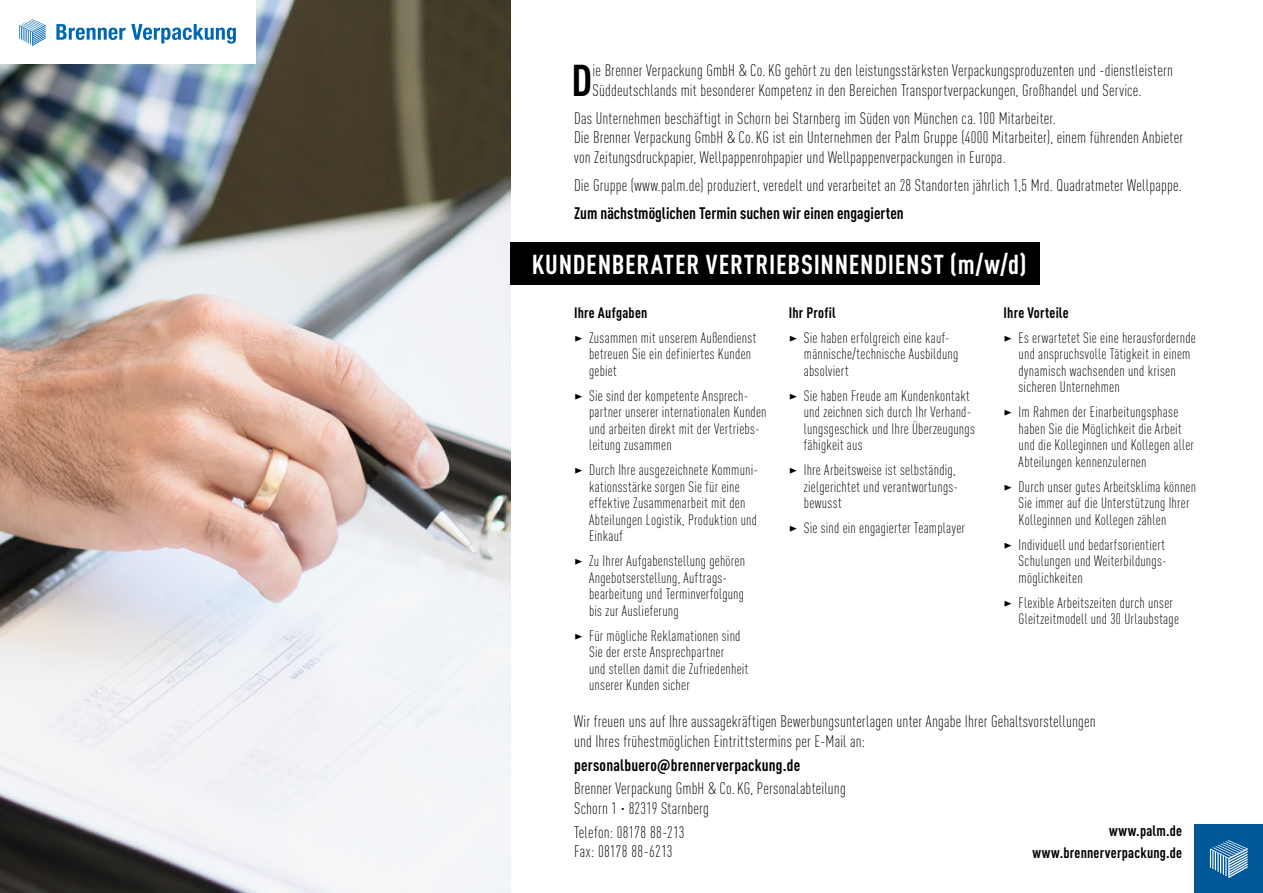
<style>
.page{position:relative;width:1263px;height:893px;background:#fff}
.page>*{position:absolute;margin:0;border:0;box-sizing:border-box;transform-origin:0 0}
.t1{font:700 condensed 43.95px "DINOT";color:#000}
.t2{font:700 condensed 27px "DINOT";letter-spacing:.025em;color:#fff}
.t3{font:300 condensed 16.5px/19.5px "DINOT";letter-spacing:.01em;color:#000}
.t4{font:700 condensed 16.5px "DINOT";letter-spacing:.005em;color:#000}
.t5{font:300 condensed 15px/16.5px "DINOT";letter-spacing:.015em;color:#000}
.t6{font:700 condensed 15px/22.2px "DINOT";letter-spacing:.015em;color:#000;text-align:right}
.s1{font-weight:700}
.s2{font-family:"The Sans Semi Bold Expert";font-weight:400;font-stretch:normal}
</style>
<div class="page">
<img style="left:0;top:0;width:510px;height:893px">
<div style="left:1195px;top:825px;width:68px;height:68px;background:#005899"></div>
<svg style="left:1210px;top:840px;width:38px;height:38px"></svg>
<div style="left:0;top:0;width:255px;height:64px;background:#fff"></div>
<svg style="left:19px;top:19px;width:27px;height:27px"></svg>
<svg style="left:56px;top:24px;width:180px;height:20px"></svg>
<div style="left:510px;top:242px;width:530px;height:43px;background:#000"></div>
<h1 class="t1" style="left:571px;top:54px;width:22px">D</h1>
<p class="t3" style="left:593px;top:61px;width:582px">ie Brenner Verpackung GmbH &amp; Co. KG gehört zu den leistungsstärksten Verpackungsproduzenten und -dienstleistern<br>Süddeutschlands mit besonderer Kompetenz in den Bereichen Transportverpackungen, Großhandel und Service.</p>
<p class="t3" style="left:574px;top:108px;width:610px">Das Unternehmen beschäftigt in Schorn bei Starnberg im Süden von München ca. 100 Mitarbeiter.<br>Die Brenner Verpackung GmbH &amp; Co. KG ist ein Unternehmen der Palm Gruppe (4000 Mitarbeiter), einem führenden Anbieter von Zeitungsdruckpapier, Wellpappenrohpapier und Wellpappenverpackungen in Europa.</p>
<p class="t3" style="left:574px;top:175px;width:609px">Die Gruppe (www.palm.de) produziert, veredelt und verarbeitet an 28 Standorten jährlich 1,5 Mrd. Quadratmeter Wellpappe.</p>
<p class="t4" style="left:574px;top:203px;width:331px">Zum nächstmöglichen Termin suchen wir einen engagierten</p>
<h2 class="t2" style="left:532px;top:248px;width:496px">KUNDENBERATER VERTRIEBSINNENDIENST (m/w/d)</h2>
<p class="t5" style="left:574px;top:300px;width:184px;line-height:25px"><span class="s1">Ihre Aufgaben<br></span><span class="s2">ÿ</span> Zusammen mit unserem Außendienst</p>
<p class="t5" style="left:589px;top:346px;width:164px">betreuen Sie ein definiertes Kunden gebiet</p>
<p class="t5" style="left:589px;top:387px;width:179px;text-indent:-15px"><span class="s2">ÿ</span> Sie sind der kompetente Ansprech&shy;partner unserer internationalen Kunden und arbeiten direkt mit der Vertriebs&shy;leitung zusammen</p>
<p class="t5" style="left:589px;top:462px;width:170px;text-indent:-15px"><span class="s2">ÿ</span> Durch Ihre ausgezeichnete Kommuni&shy;kationsstärke sorgen Sie für eine effektive Zusammenarbeit mit den<br>Abteilungen Logistik, Produktion und<br>Einkauf</p>
<p class="t5" style="left:589px;top:553px;width:158px;text-indent:-15px"><span class="s2">ÿ</span> Zu Ihrer Aufgabenstellung gehören<br>Angebotserstellung, Auftrags&shy;bearbeitung und Terminverfolgung bis zur Auslieferung</p>
<p class="t5" style="left:589px;top:627px;width:161px;text-indent:-15px"><span class="s2">ÿ</span> Für mögliche Reklamationen sind<br>Sie der erste Ansprechpartner<br>und stellen damit die Zufriedenheit unserer Kunden sicher</p>
<p class="t5" style="left:789px;top:300px;width:162px;line-height:25px"><span class="s1">Ihr Profil<br></span><span class="s2">ÿ</span> Sie haben erfolgreich eine kauf-</p>
<p class="t5" style="left:804px;top:346px;width:156px">männische/technische Ausbildung absolviert</p>
<p class="t5" style="left:804px;top:387px;width:172px;text-indent:-15px"><span class="s2">ÿ</span> Sie haben Freude am Kundenkontakt und zeichnen sich durch Ihr Verhand&shy;lungsgeschick und Ihre Überzeugungs fähigkeit aus</p>
<p class="t5" style="left:804px;top:462px;width:156px;text-indent:-15px"><span class="s2">ÿ</span> Ihre Arbeitsweise ist selbständig, zielgerichtet und verantwortungs&shy;bewusst</p>
<p class="t5" style="left:789px;top:520px;width:178px"><span class="s2">ÿ</span> Sie sind ein engagierter Teamplayer</p>
<p class="t5" style="left:1003px;top:300px;width:194px;line-height:25px"><span class="s1">Ihre Vorteile<br></span><span class="s2">ÿ</span> Es erwartetet Sie eine herausfordernde</p>
<p class="t5" style="left:1018px;top:346px;width:173px">und anspruchsvolle Tätigkeit in einem dynamisch wachsenden und krisen sicheren Unternehmen</p>
<p class="t5" style="left:1018px;top:404px;width:177px;text-indent:-15px"><span class="s2">ÿ</span> Im Rahmen der Einarbeitungsphase haben Sie die Möglichkeit die Arbeit und die Kolleginnen und Kollegen aller Abteilungen kennenzulernen</p>
<p class="t5" style="left:1018px;top:478px;width:179px;text-indent:-15px"><span class="s2">ÿ</span> Durch unser gutes Arbeitsklima können<br>Sie immer auf die Unterstützung Ihrer<br>Kolleginnen und Kollegen zählen</p>
<p class="t5" style="left:1018px;top:536px;width:150px;text-align:justify;text-indent:-15px"><span class="s2">ÿ</span> Individuell und bedarfsorientiert Schulungen und Weiterbildungs&shy;möglichkeiten</p>
<p class="t5" style="left:1018px;top:594px;width:162px;text-indent:-15px"><span class="s2">ÿ</span> Flexible Arbeitszeiten durch unser<br>Gleitzeitmodell und 30 Urlaubstage</p>
<p class="t3" style="left:574px;top:712px;width:523px">Wir freuen uns auf Ihre aussagekräftigen Bewerbungsunterlagen unter Angabe Ihrer Gehaltsvorstellungen und Ihres frühestmöglichen Eintrittstermins per E-Mail an:</p>
<p class="t4" style="left:574px;top:755px;width:228px">personalbuero@brennerverpackung.de</p>
<p class="t3" style="left:574px;top:779px;width:273px">Brenner Verpackung GmbH &amp; Co. KG, Personalabteilung<br>Schorn 1 · 82319 Starnberg</p>
<p class="t3" style="left:574px;top:822px;width:112px">Telefon: 08178 88-213<br>Fax: 08178 88-6213</p>
<p class="t6" style="left:1032px;top:819px;width:151px">www.palm.de www.brennerverpackung.de</p>
</div>
